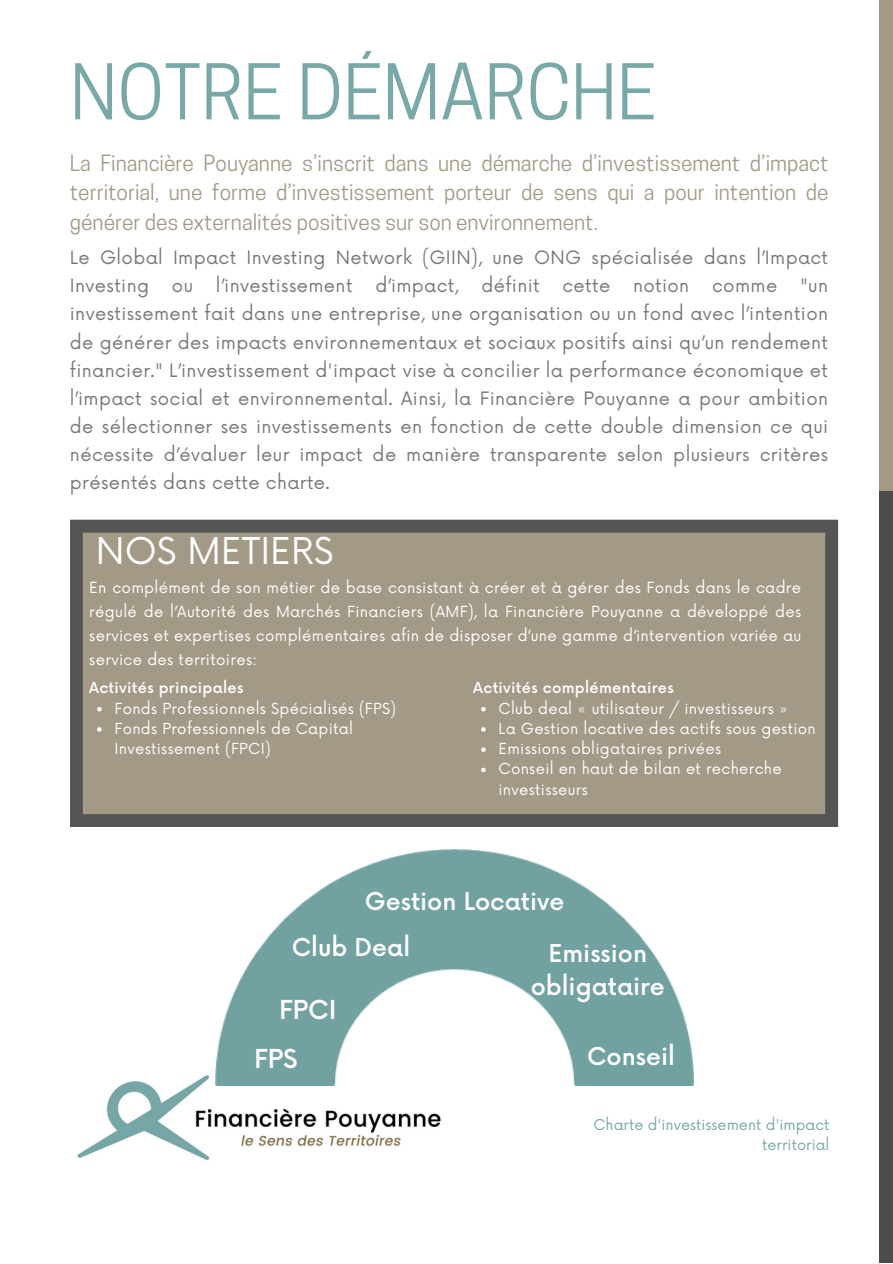
<style>
.page{position:relative;width:893px;height:1264px;background:#fff}
.page>*{position:absolute;margin:0;border:0;box-sizing:border-box;transform-origin:0 0}
.t1{font:72px "Cooper Hewitt";color:#78a8a7}
.t2{font:36px "Now";color:#fff}
.t3{font:500 25.5px "Now";color:#fff}
.t4{font:500 24px/33px "Now";color:#fff;text-align:center}
.t5{font:21px/29.2px "Cooper Hewitt";color:#a29a87;text-align:justify}
.t6{font:18px/28px "Now";letter-spacing:.02em;color:#77777d}
.t7{font:15px/23.9px "Now";letter-spacing:.02em;color:#fff;text-align:justify}
.t8{font:14.85px/20.2px "Now";letter-spacing:.02em;color:#fff}
.t9{font:500 14.85px "Now";letter-spacing:.02em;color:#fff}
.t10{font:14.55px/20.2px "Now";color:#78a8a7;text-align:right}
</style>
<div class="page">
<div style="left:879px;top:0;width:13px;height:491px;background:#a29a87"></div>
<div style="left:879px;top:491px;width:13px;height:771px;background:#4c4c4c"></div>
<img style="left:77px;top:1075px;width:364px;height:86px">
<svg style="left:70px;top:519px;width:768px;height:308px;background:#999281"></svg>
<img style="left:215px;top:849px;width:478px;height:236px">
<svg style="left:481px;top:707px;width:4px;height:4px"></svg>
<svg style="left:481px;top:727px;width:4px;height:4px"></svg>
<svg style="left:481px;top:747px;width:4px;height:5px"></svg>
<svg style="left:481px;top:767px;width:4px;height:5px"></svg>
<svg style="left:97px;top:707px;width:5px;height:4px"></svg>
<svg style="left:97px;top:727px;width:5px;height:4px"></svg>
<p class="t1" style="left:70px;top:65px;width:588px">NOTRE DÉMARCHE</p>
<p class="t5" style="left:70px;top:151px;width:760px">La Financière Pouyanne s’inscrit dans une démarche d’investissement d’impact territorial, une forme d’investissement porteur de sens qui a pour intention de générer des externalités positives sur son environnement.</p>
<p class="t6" style="left:70px;top:244px;width:759px">Le Global Impact Investing Network (GIIN), une ONG spécialisée dans l’Impact<br>Investing</p>
<p class="t6" style="left:172px;top:273px;width:23px">ou</p>
<p class="t6" style="left:216px;top:273px;width:138px">l’investissement</p>
<p class="t6" style="left:375px;top:273px;width:85px">d’impact,</p>
<p class="t6" style="left:481px;top:273px;width:60px">définit</p>
<p class="t6" style="left:562px;top:273px;width:49px">cette</p>
<p class="t6" style="left:633px;top:273px;width:58px">notion</p>
<p class="t6" style="left:712px;top:273px;width:67px">comme</p>
<p class="t6" style="left:70px;top:273px;width:759px;text-align:justify;text-indent:730px">"un investissement fait dans une entreprise, une organisation ou un fond avec l’intention de générer des impacts environnementaux et sociaux positifs ainsi qu’un rendement financier." L’investissement d'impact vise à concilier la performance économique et l’impact social et environnemental. Ainsi, la Financière Pouyanne a pour ambition de sélectionner ses investissements en fonction de cette double dimension ce qui nécessite d’évaluer leur impact de manière transparente selon plusieurs critères présentés dans cette charte.</p>
<p class="t2" style="left:96px;top:531px;width:239px">NOS METIERS</p>
<p class="t7" style="left:89px;top:576px;width:713px">En complément de son métier de base consistant à créer et à gérer des Fonds dans le cadre régulé de l’Autorité des Marchés Financiers (AMF), la Financière Pouyanne a développé des services et expertises complémentaires afin de disposer d’une gamme d’intervention variée au service des territoires:</p>
<p class="t9" style="left:89px;top:680px;width:156px">Activités principales</p>
<p class="t8" style="left:114px;top:699px;width:283px">Fonds Professionnels Spécialisés (FPS)</p>
<p class="t8" style="left:114px;top:719px;width:240px">Fonds Professionnels de Capital<br>Investissement (FPCI)</p>
<p class="t9" style="left:473px;top:680px;width:202px">Activités complémentaires</p>
<p class="t8" style="left:498px;top:699px;width:291px">Club deal « utilisateur / investisseurs »</p>
<p class="t8" style="left:498px;top:719px;width:319px">La Gestion locative des actifs sous gestion</p>
<p class="t8" style="left:498px;top:739px;width:224px">Emissions obligataires privées</p>
<p class="t8" style="left:498px;top:759px;width:285px">Conseil en haut de bilan et recherche investisseurs</p>
<p class="t4" style="left:365px;top:886px;width:201px">Gestion Locative</p>
<p class="t4" style="left:530px;top:938px;width:135px">Emission obligataire</p>
<p class="t4" style="left:292px;top:931px;width:120px">Club Deal</p>
<p class="t3" style="left:279px;top:996px;width:59px">FPCI</p>
<p class="t3" style="left:254px;top:1045px;width:45px">FPS</p>
<p class="t4" style="left:587px;top:1041px;width:89px">Conseil</p>
<p class="t10" style="left:593px;top:1115px;width:237px">Charte d'investissement d'impact territorial</p>
</div>
